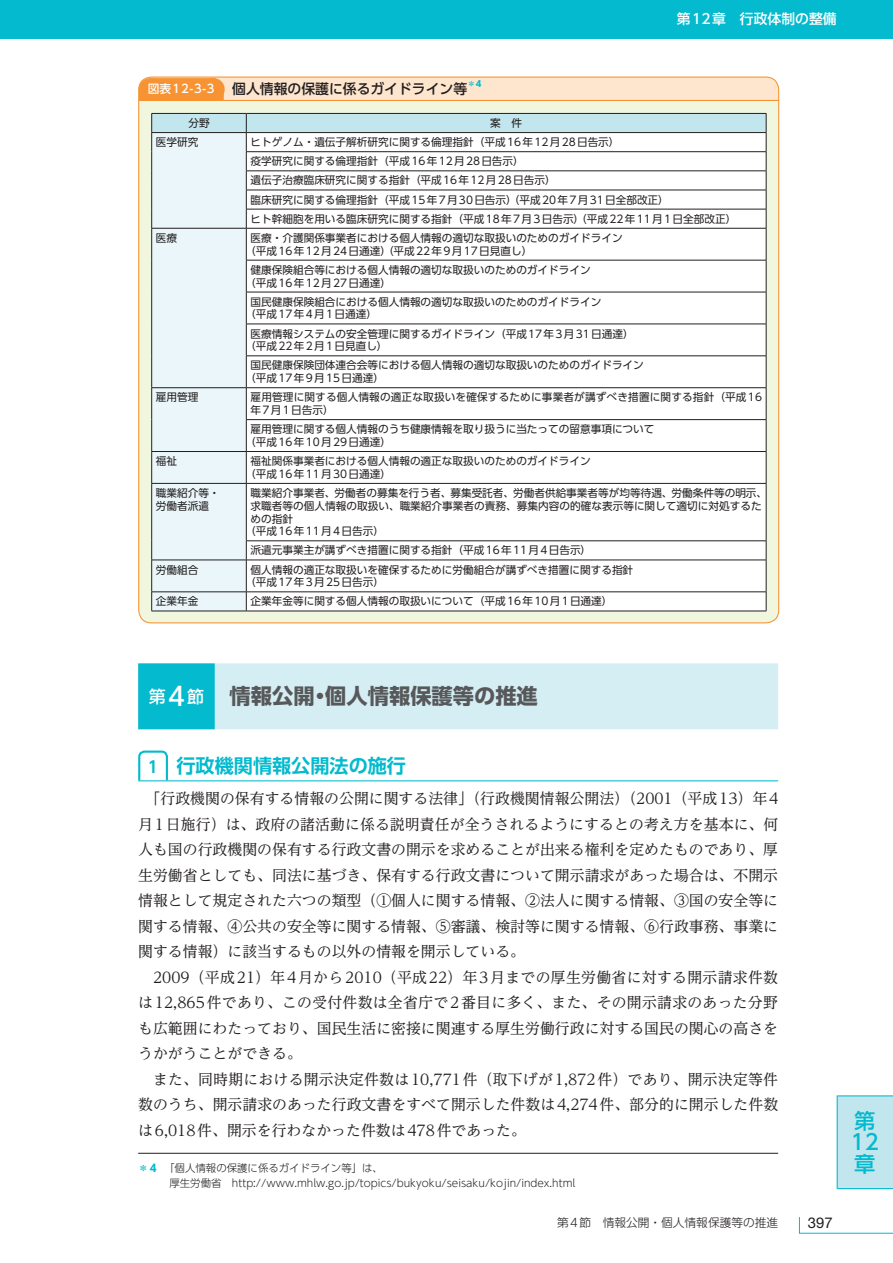
<style>
.page{position:relative;width:893px;height:1263px;background:#fff}
.page>*{position:absolute;margin:0;border:0;box-sizing:border-box;transform-origin:0 0}
.t1{font:700 21.3px "UD Shin Go Pro";color:#57585a}
.t2{font:500 21.3px/21.3px "UD Shin Go Pro";color:#03bace}
.t3{font:700 19.2px "UD Shin Go Pro De";color:#03bace}
.t4{font:14.85px/25.5px "UD Reimin Pro";color:#231f20;text-align:justify}
.t5{font:14.85px "Helvetica Neue LT Std";color:#231f20}
.t6{font:500 13.8px "UD Shin Go Pro";color:#231f20}
.t7{font:500 13.8px "UD Shin Go Pro";color:#fff}
.t8{font:300 11.7px "UD Shin Go Pro";color:#231f20}
.t9{font:500 11.7px "UD Shin Go Pro";color:#fff}
.t10{font:10.65px/12.8px "UD Shin Go Pro";color:#231f20}
.t11{font:10.65px "UD Shin Go Pro";letter-spacing:.125em;color:#231f20}
.t12{font:300 10.35px/14.9px "UD Shin Go Pro";color:#231f20}
.t13{font:700 8.7px "UD Shin Go Pro";color:#03bace}
.s1{font-weight:500;font-size:16.95px;color:#fff}
.s2{font-weight:500;font-size:25.5px;color:#fff}
.s3{font-size:15.9px}
.s4{font-weight:700;color:#03bace}
</style>
<div class="page">
<div style="left:138px;top:663px;width:640px;height:66px;background:#d5eef3"></div>
<div style="left:138px;top:663px;width:77px;height:66px;background:#03bace"></div>
<hr style="left:138px;top:780px;width:640px;height:1px;background:#03bace">
<svg style="left:138px;top:750px;width:31px;height:32px"></svg>
<div style="left:139px;top:77px;width:640px;height:23px;background:#fee6ce"></div>
<svg style="left:139px;top:101px;width:640px;height:522px;background:#f0f0d6"></svg>
<hr style="left:139px;top:100px;width:640px;height:1px;background:#f79332">
<div style="left:150px;top:78px;width:63px;height:22px;background:#f79332"></div>
<div style="left:139px;top:89px;width:85px;height:11px;background:#f79332"></div>
<hr style="left:246px;top:611px;width:520px;height:1px;background:#231f20">
<svg style="left:151px;top:113px;width:616px;height:498px"></svg>
<hr style="left:151px;top:611px;width:95px;height:1px;background:#231f20">
<hr style="left:138px;top:1153px;width:640px;height:1px;background:#231f20">
<div style="left:0;top:0;width:893px;height:38px;background:#03bace"></div>
<svg style="left:799px;top:1217px;width:94px;height:17px"></svg>
<div style="left:837px;top:1096px;width:56px;height:92px;background:#c2e6ee"></div>
<hr style="left:838px;top:1095px;width:55px;height:1px;background:#03bace">
<hr style="left:837px;top:1095px;width:1px;height:94px;background:#03bace">
<hr style="left:838px;top:1188px;width:55px;height:1px;background:#03bace">
<p class="t7" style="left:677px;top:8px;width:161px">第12章　行政体制の整備</p>
<p class="t9" style="left:148px;top:79px;width:68px">図表12-3-3</p>
<p class="t6" style="left:232px;top:78px;width:236px">個人情報の保護に係るガイドライン等</p>
<p class="t13" style="left:467px;top:77px;width:16px">＊4</p>
<p class="t10" style="left:188px;top:116px;width:23px">分野</p>
<p class="t10" style="left:490px;top:116px;width:33px">案 件</p>
<p class="t10" style="left:156px;top:135px;width:44px">医学研究</p>
<p class="t10" style="left:251px;top:132px;width:487px;line-height:19.2px">ヒトゲノム・遺伝子解析研究に関する倫理指針（平成16年12月28日告示）<br>疫学研究に関する倫理指針（平成16年12月28日告示）<br>遺伝子治療臨床研究に関する指針（平成16年12月28日告示）<br>臨床研究に関する倫理指針（平成15年7月30日告示）（平成20年7月31日全部改正）<br>ヒト幹細胞を用いる臨床研究に関する指針（平成18年7月3日告示）（平成22年11月1日全部改正）</p>
<p class="t10" style="left:156px;top:231px;width:23px">医療</p>
<p class="t10" style="left:245px;top:231px;width:379px;text-indent:5px">医療・介護関係事業者における個人情報の適切な取扱いのためのガイドライン（平成16年12月24日通達）（平成22年9月17日見直し）</p>
<p class="t10" style="left:245px;top:263px;width:347px;text-indent:5px">健康保険組合等における個人情報の適切な取扱いのためのガイドライン（平成16年12月27日通達）</p>
<p class="t10" style="left:245px;top:295px;width:358px;text-indent:5px">国民健康保険組合における個人情報の適切な取扱いのためのガイドライン（平成17年4月1日通達）</p>
<p class="t10" style="left:245px;top:327px;width:390px;text-indent:5px">医療情報システムの安全管理に関するガイドライン（平成17年3月31日通達）（平成22年2月1日見直し）</p>
<p class="t10" style="left:245px;top:359px;width:400px;text-indent:5px">国民健康保険団体連合会等における個人情報の適切な取扱いのためのガイドライン（平成17年9月15日通達）</p>
<p class="t10" style="left:156px;top:391px;width:44px">雇用管理</p>
<p class="t10" style="left:251px;top:391px;width:513px">雇用管理に関する個人情報の適正な取扱いを確保するために事業者が講ずべき措置に関する指針（平成16年7月1日告示）</p>
<p class="t10" style="left:245px;top:422px;width:411px;text-indent:5px">雇用管理に関する個人情報のうち健康情報を取り扱うに当たっての留意事項について（平成16年10月29日通達）</p>
<p class="t10" style="left:156px;top:454px;width:23px">福祉</p>
<p class="t10" style="left:245px;top:454px;width:347px;text-indent:5px">福祉関係事業者における個人情報の適正な取扱いのためのガイドライン（平成16年11月30日通達）</p>
<p class="t10" style="left:156px;top:486px;width:65px">職業紹介等・労働者派遣</p>
<p class="t10" style="left:251px;top:486px;width:518px">職業紹介事業者、労働者の募集を行う者、募集受託者、労働者供給事業者等が均等待遇、労働条件等の明示、</p>
<p class="t10" style="left:251px;top:499px;width:513px">求職者等の個人情報の取扱い、職業紹介事業者の責務、募集内容の的確な表示等に関して適切に対処するた</p>
<p class="t10" style="left:251px;top:512px;width:44px">めの指針</p>
<p class="t11" style="left:245px;top:523px;width:140px">（平成16年11月4日告示）</p>
<p class="t10" style="left:251px;top:544px;width:342px">派遣元事業主が講ずべき措置に関する指針（平成16年11月4日告示）</p>
<p class="t10" style="left:156px;top:563px;width:44px">労働組合</p>
<p class="t10" style="left:245px;top:563px;width:389px;text-indent:5px">個人情報の適正な取扱いを確保するために労働組合が講ずべき措置に関する指針（平成17年3月25日告示）</p>
<p class="t10" style="left:156px;top:595px;width:44px">企業年金</p>
<p class="t10" style="left:251px;top:595px;width:363px">企業年金等に関する個人情報の取扱いについて（平成16年10月1日通達）</p>
<h1 class="t1" style="left:149px;top:679px;width:390px"><span class="s1">第</span><span class="s2">4</span><span class="s1">節</span> 情報公開・個人情報保護等の推進</h1>
<h2 class="t3" style="left:148px;top:750px;width:260px"><span class="s3">1</span> 行政機関情報公開法の施行</h2>
<p class="t4" style="left:138px;top:785px;width:642px;text-indent:7px">「行政機関の保有する情報の公開に関する法律」（行政機関情報公開法）（2001（平成13）年4月1日施行）は、政府の諸活動に係る説明責任が全うされるようにするとの考え方を基本に、何人も国の行政機関の保有する行政文書の開示を求めることが出来る権利を定めたものであり、厚生労働省としても、同法に基づき、保有する行政文書について開示請求があった場合は、不開示情報として規定された六つの類型（①個人に関する情報、②法人に関する情報、③国の安全等に関する情報、④公共の安全等に関する情報、⑤審議、検討等に関する情報、⑥行政事務、事業に関する情報）に該当するもの以外の情報を開示している。</p>
<h3 class="t4" style="left:138px;top:964px;width:641px;text-indent:15px">2009（平成21）年4月から2010（平成22）年3月までの厚生労働省に対する開示請求件数は12,865件であり、この受付件数は全省庁で2番目に多く、また、その開示請求のあった分野も広範囲にわたっており、国民生活に密接に関連する厚生労働行政に対する国民の関心の高さをうかがうことができる。</h3>
<h3 class="t4" style="left:138px;top:1066px;width:642px;text-indent:15px">また、同時期における開示決定件数は10,771件（取下げが1,872件）であり、開示決定等件数のうち、開示請求のあった行政文書をすべて開示した件数は4,274件、部分的に開示した件数は6,018件、開示を行わなかった件数は478件であった。</h3>
<p class="t12" style="left:169px;top:1161px;width:407px;text-indent:-31px"><span class="s4">＊4</span> 「個人情報の保護に係るガイドライン等」は、<br>厚生労働省　http://www.mhlw.go.jp/topics/bukyoku/seisaku/kojin/index.html</p>
<p class="t8" style="left:557px;top:1213px;width:223px">第4節　情報公開・個人情報保護等の推進</p>
<h3 class="t5" style="left:808px;top:1214px;width:26px">397</h3>
<h1 class="t2" style="left:851px;top:1110px;width:30px">第<br>12章</h1>
</div>
